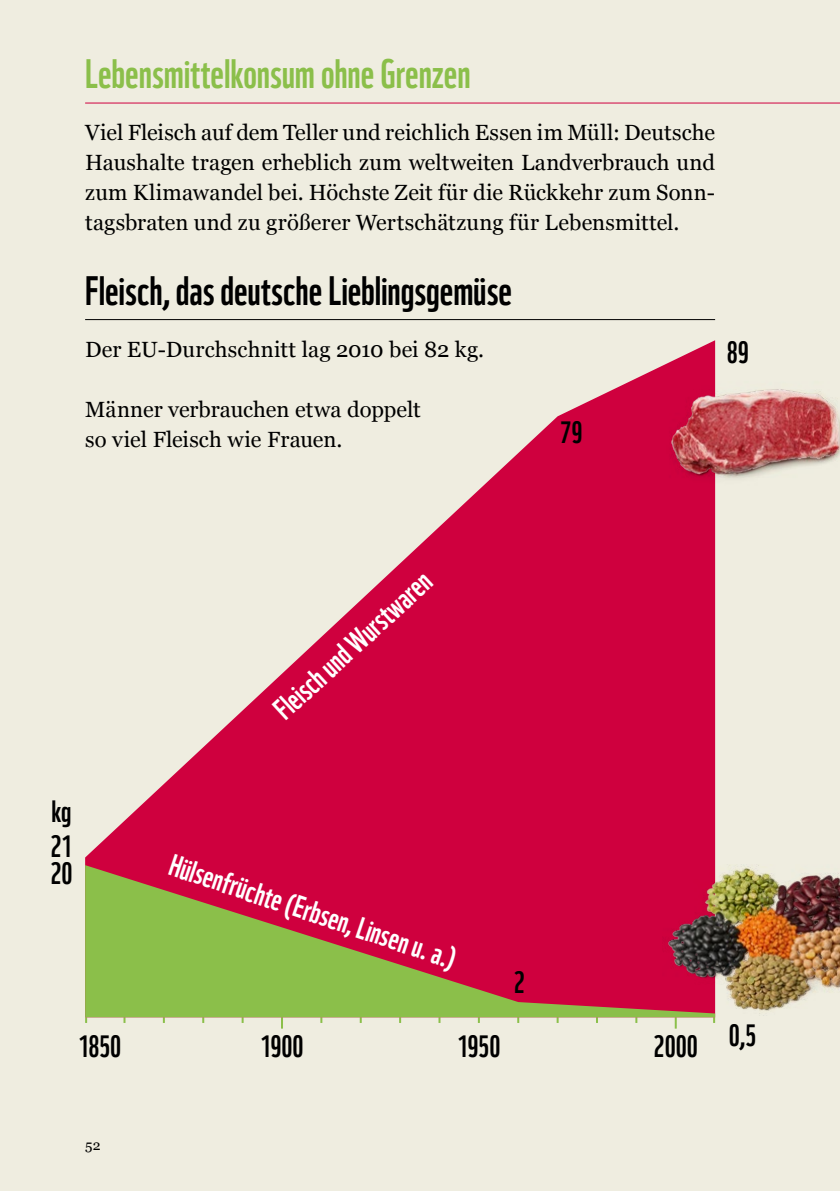
<style>
.page{position:relative;width:840px;height:1191px;background:#fff}
.page>*{position:absolute;margin:0;border:0;box-sizing:border-box;transform-origin:0 0}
.t1{font:40px "WWF";letter-spacing:-.005em;color:#000}
.t2{font:40px "WWF";letter-spacing:-.005em;color:#8bbf4a}
.t3{font:30px "WWF";color:#fff}
.t4{font:30px "WWF";color:#000}
.t5{font:22px/30px "Georgia";letter-spacing:.005em;color:#000;text-align:justify}
.t6{font:14px "Georgia";color:#000}
</style>
<div class="page">
<div style="left:0;top:0;width:839px;height:1191px;background:#efede0"></div>
<hr style="left:85px;top:103px;width:754px;height:1px;background:#cf003e">
<hr style="left:85px;top:319px;width:629px;height:1px;background:#000">
<svg style="left:123px;top:1017px;width:2px;height:6px"></svg>
<svg style="left:85px;top:1017px;width:2px;height:6px"></svg>
<svg style="left:163px;top:1017px;width:2px;height:6px"></svg>
<svg style="left:202px;top:1017px;width:2px;height:6px"></svg>
<svg style="left:241px;top:1017px;width:2px;height:6px"></svg>
<svg style="left:281px;top:1017px;width:2px;height:11px"></svg>
<svg style="left:320px;top:1017px;width:2px;height:6px"></svg>
<svg style="left:359px;top:1017px;width:2px;height:6px"></svg>
<svg style="left:399px;top:1017px;width:2px;height:6px"></svg>
<svg style="left:438px;top:1017px;width:2px;height:6px"></svg>
<svg style="left:477px;top:1017px;width:2px;height:6px"></svg>
<svg style="left:517px;top:1017px;width:2px;height:6px"></svg>
<svg style="left:556px;top:1017px;width:2px;height:6px"></svg>
<svg style="left:635px;top:1017px;width:2px;height:6px"></svg>
<svg style="left:674px;top:1017px;width:2px;height:11px"></svg>
<svg style="left:85px;top:340px;width:629px;height:525px;fill:#cf003e"></svg>
<svg style="left:85px;top:865px;width:629px;height:152px;background:#b15243"></svg>
<img style="left:653px;top:365px;width:186px;height:136px">
<img style="left:662px;top:864px;width:177px;height:151px">
<h1 class="t2" style="left:85px;top:43px;width:387px">Lebensmittelkonsum ohne Grenzen</h1>
<p class="t5" style="left:85px;top:118px;width:631px">Viel Fleisch auf dem Teller und reichlich Essen im Müll: Deutsche Haushalte tragen erheblich zum weltweiten Landverbrauch und zum Klimawandel bei. Höchste Zeit für die Rückkehr zum Sonn&shy;tagsbraten und zu größerer Wertschätzung für Lebensmittel.</p>
<h1 class="t1" style="left:85px;top:259px;width:428px">Fleisch, das deutsche Lieblingsgemüse</h1>
<p class="t5" style="left:85px;top:335px;width:400px">Der EU-Durchschnitt lag 2010 bei 82 kg.</p>
<p class="t5" style="left:85px;top:395px;width:337px">Männer verbrauchen etwa doppelt so viel Fleisch wie Frauen.</p>
<h2 class="t4" style="left:560px;top:408px;width:23px">79</h2>
<h2 class="t4" style="left:726px;top:328px;width:24px">89</h2>
<h2 class="t4" style="left:51px;top:788px;width:22px">kg</h2>
<h2 class="t4" style="left:50px;top:823px;width:23px">21</h2>
<h2 class="t4" style="left:50px;top:850px;width:24px">20</h2>
<h2 class="t4" style="left:78px;top:1022px;width:45px">1850</h2>
<p class="t6" style="left:85px;top:1137px;width:17px">52</p>
<h2 class="t3" style="left:262px;top:697px;width:204px;rotate:-43deg">Fleisch und Wurstwaren</h2>
<h2 class="t3" style="left:178px;top:840px;width:302px;rotate:19deg">Hülsenfrüchte (Erbsen, Linsen u.a.)</h2>
<h2 class="t4" style="left:513px;top:959px;width:13px">2</h2>
<h2 class="t4" style="left:260px;top:1022px;width:45px">1900</h2>
<h2 class="t4" style="left:457px;top:1022px;width:45px">1950</h2>
<h2 class="t4" style="left:653px;top:1022px;width:46px">2000</h2>
<h2 class="t4" style="left:728px;top:1011px;width:29px">0,5</h2>
</div>
